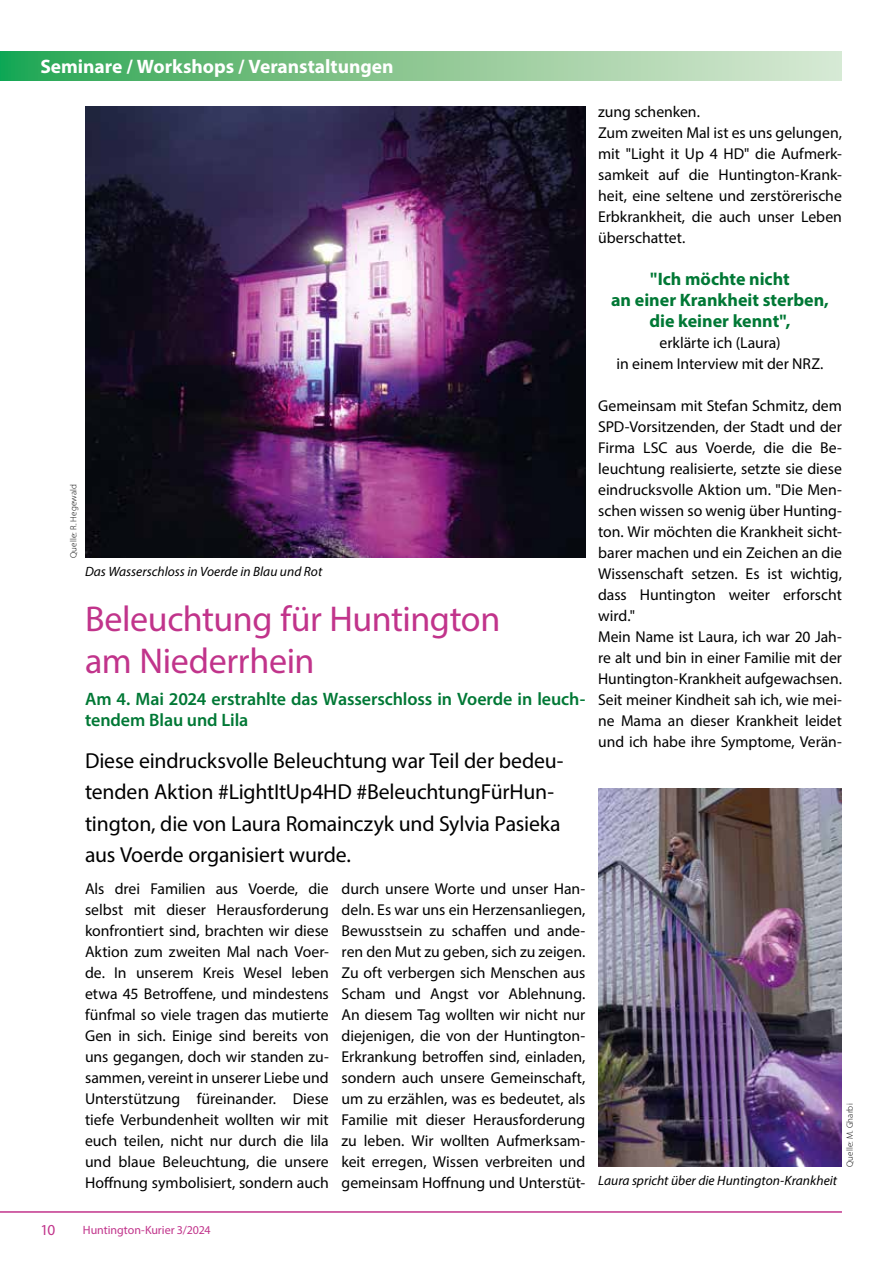
<style>
.page{position:relative;width:893px;height:1263px;background:#fff}
.page>*{position:absolute;margin:0;border:0;box-sizing:border-box;transform-origin:0 0}
.t1{font:36px/42px "Myriad Pro";letter-spacing:-.01em;color:#c1348b}
.t2{font:21.75px/31.5px "Myriad Pro";letter-spacing:-.01em;color:#000}
.t3{font:700 19.5px "Myriad Pro";color:#fff}
.t4{font:600 18px/21px "Myriad Pro";letter-spacing:-.005em;color:#007835}
.t5{font:700 18px/21px "Myriad Pro";color:#007835;text-align:center}
.t6{font:15.75px/21px "Myriad Pro";color:#000;text-align:justify}
.t7{font:15.3px "Myriad Pro";color:#c1348b}
.t8{font:italic 13.5px "Myriad Pro";color:#000}
.t9{font:12px "Myriad Pro";letter-spacing:-.005em;color:#c1348b}
.t10{font:300 9px "Myriad Pro";letter-spacing:.02em;color:#000}
</style>
<div class="page">
<hr style="left:0;top:1211px;width:842px;height:2px;background:#c1348b">
<svg style="left:0;top:51px;width:842px;height:30px;background:#87c793"></svg>
<img style="left:598px;top:789px;width:244px;height:378px">
<img style="left:85px;top:106px;width:500px;height:452px">
<p class="t3" style="left:40px;top:54px;width:355px">Seminare / Workshops / Veranstaltungen</p>
<p class="t10" style="left:68px;top:558px;width:75px;rotate:-90deg">Quelle: R. Hegewald</p>
<p class="t8" style="left:85px;top:563px;width:239px">Das Wasserschloss in Voerde in Blau und Rot</p>
<h1 class="t1" style="left:85px;top:598px;width:417px">Beleuchtung für Huntington am Niederrhein</h1>
<p class="t4" style="left:85px;top:688px;width:502px">Am 4. Mai 2024 erstrahlte das Wasserschloss in Voerde in leuch&shy;tendem Blau und Lila</p>
<h2 class="t2" style="left:85px;top:744px;width:480px">Diese eindrucksvolle Beleuchtung war Teil der bedeu&shy;tenden Aktion #LightItUp4HD #BeleuchtungFürHun&shy;tington, die von Laura Romainczyk und Sylvia Pasieka aus Voerde organisiert wurde.</h2>
<p class="t6" style="left:85px;top:878px;width:245px">Als drei Familien aus Voerde, die selbst mit dieser Herausforderung konfrontiert sind, brachten wir diese Aktion zum zweiten Mal nach Voer&shy;de. In unserem Kreis Wesel leben etwa 45 Betroffene, und mindestens fünfmal so viele tragen das mutierte Gen in sich. Einige sind bereits von uns gegangen, doch wir standen zu&shy;sammen, vereint in unserer Liebe und Unterstützung füreinander. Diese tiefe Verbundenheit wollten wir mit euch teilen, nicht nur durch die lila und blaue Beleuchtung, die unsere Hoffnung symbolisiert, sondern auch</p>
<p class="t6" style="left:342px;top:878px;width:245px">durch unsere Worte und unser Han&shy;deln. Es war uns ein Herzensanliegen, Bewusstsein zu schaffen und ande&shy;ren den Mut zu geben, sich zu zeigen.<br>Zu oft verbergen sich Menschen aus Scham und Angst vor Ablehnung.<br>An diesem Tag wollten wir nicht nur diejenigen, die von der Huntington-Erkrankung betroffen sind, einladen, sondern auch unsere Gemeinschaft, um zu erzählen, was es bedeutet, als Familie mit dieser Herausforderung zu leben. Wir wollten Aufmerksam&shy;keit erregen, Wissen verbreiten und gemeinsam Hoffnung und Unterstüt-</p>
<p class="t6" style="left:598px;top:100px;width:245px;text-align:left">zung schenken.<br>Zum zweiten Mal ist es uns gelungen, mit "Light it Up 4 HD" die Aufmerk&shy;samkeit auf die Huntington-Krank&shy;heit, eine seltene und zerstörerische<br>Erbkrankheit, die auch unser Leben überschattet.</p>
<p class="t5" style="left:611px;top:268px;width:219px">"Ich möchte nicht<br>an einer Krankheit sterben, die keiner kennt",</p>
<p class="t6" style="left:617px;top:332px;width:208px;text-align:center">erklärte ich (Laura)<br>in einem Interview mit der NRZ.</p>
<p class="t6" style="left:598px;top:395px;width:245px;text-align:left">Gemeinsam mit Stefan Schmitz, dem SPD-Vorsitzenden, der Stadt und der Firma LSC aus Voerde, die die Be&shy;leuchtung realisierte, setzte sie diese eindrucksvolle Aktion um. "Die Men&shy;schen wissen so wenig über Hunting&shy;ton. Wir möchten die Krankheit sicht&shy;barer machen und ein Zeichen an die Wissenschaft setzen. Es ist wichtig, dass Huntington weiter erforscht wird."<br>Mein Name ist Laura, ich war 20 Jah&shy;re alt und bin in einer Familie mit der Huntington-Krankheit aufgewachsen.<br>Seit meiner Kindheit sah ich, wie mei&shy;ne Mama an dieser Krankheit leidet und ich habe ihre Symptome, Verän-</p>
<p class="t8" style="left:598px;top:1172px;width:240px">Laura spricht über die Huntington-Krankheit</p>
<p class="t10" style="left:844px;top:1167px;width:65px;rotate:-90deg">Quelle: M. Gharbi</p>
<p class="t7" style="left:40px;top:1220px;width:16px">10</p>
<p class="t9" style="left:83px;top:1223px;width:129px">Huntington-Kurier 3/2024</p>
</div>
